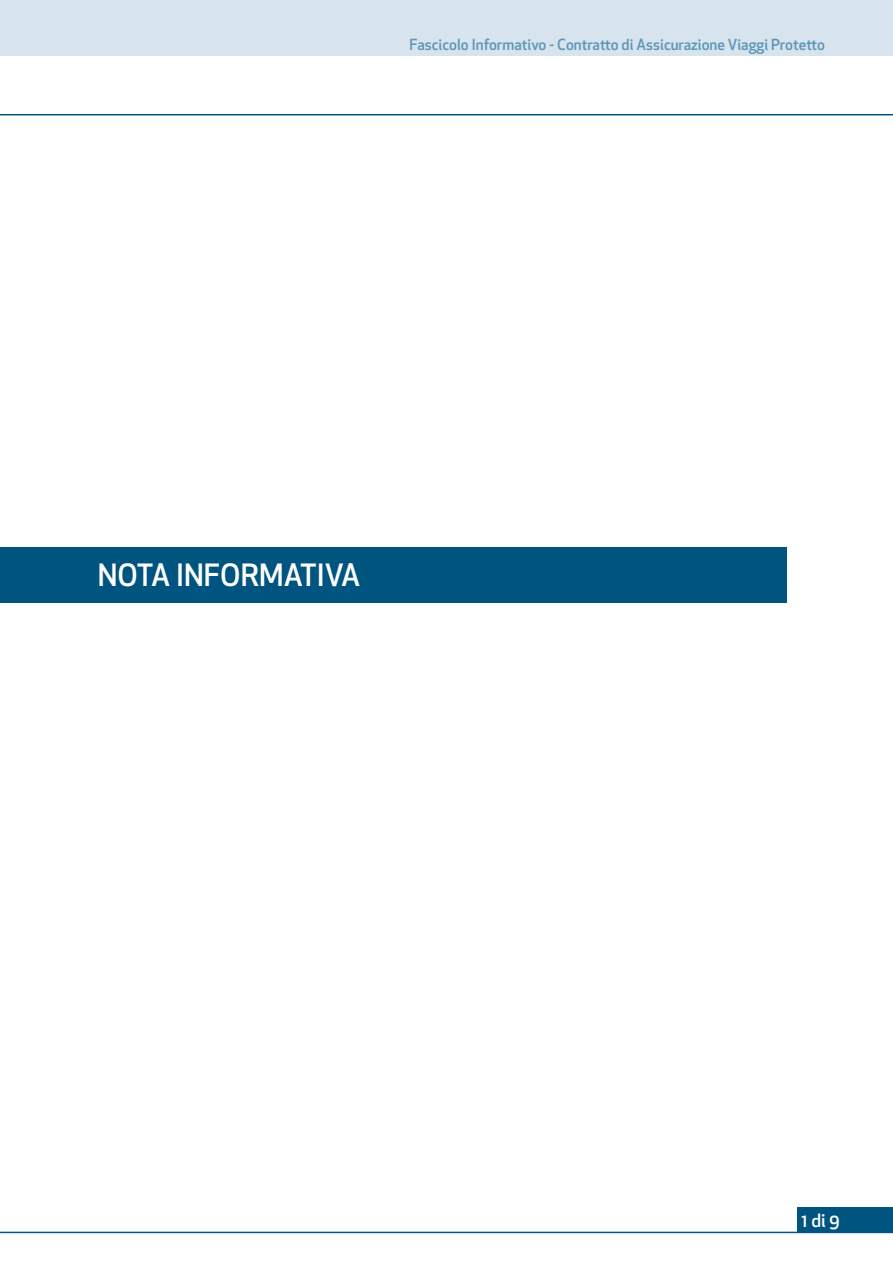
<style>
.page{position:relative;width:893px;height:1263px;background:#fff}
.page>*{position:absolute;margin:0;border:0;box-sizing:border-box;transform-origin:0 0}
.t1{font:500 30px "Apex New";color:#fff}
.t2{font:500 18px "Apex New";color:#fff}
.t3{font:500 15px "Apex New";color:#5d95b8}
</style>
<div class="page">
<hr style="left:0;top:0;width:1px;height:1263px;background:#d7e4ee">
<div style="left:0;top:0;width:893px;height:56px;background:#d7e4ee"></div>
<div style="left:797px;top:1208px;width:96px;height:25px;background:#005480"></div>
<hr style="left:0;top:1232px;width:893px;height:1px;background:#005480">
<hr style="left:0;top:114px;width:893px;height:1px;background:#005480">
<div style="left:0;top:547px;width:787px;height:56px;background:#005480"></div>
<p class="t3" style="left:410px;top:34px;width:417px">Fascicolo Informativo - Contratto di Assicurazione Viaggi Protetto</p>
<h1 class="t1" style="left:98px;top:555px;width:264px">NOTA INFORMATIVA</h1>
<p class="t2" style="left:802px;top:1208px;width:40px">1 di 9</p>
</div>
